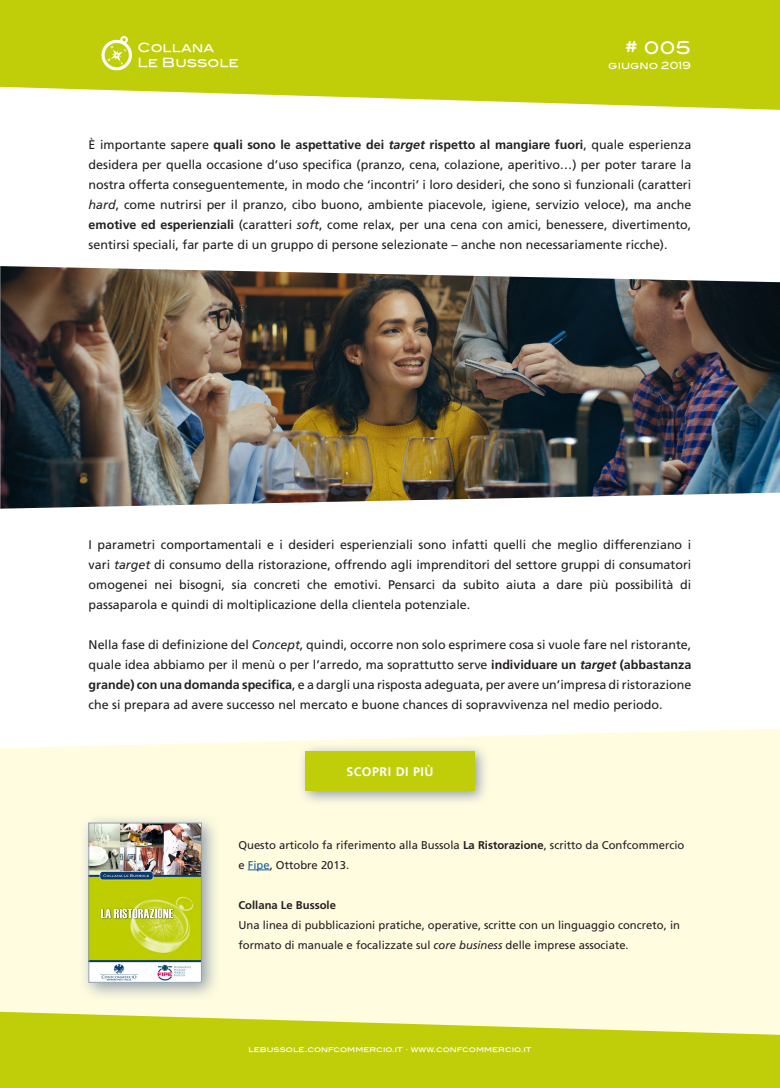
<style>
.page{position:relative;width:780px;height:1088px;background:#fff}
.page>*{position:absolute;margin:0;border:0;box-sizing:border-box;transform-origin:0 0}
.Capitolo{font:17.5px "Blair Md ITCTT Medium";color:#fff}
.t1{font:12.62px/15.1px "Blair Md ITCTT Medium";color:#fff}
.Testo{font:12.5px/20px "Frutiger LT Std";color:#231f20;text-align:justify}
.Testo-2{font:700 12.5px "Frutiger LT Std";letter-spacing:.04em;color:#fff}
.Testo-3{font:11.25px/20px "Frutiger LT Std";color:#231f20}
.Capitolo-2{font:10px "Blair Md ITCTT Medium";color:#fff}
.Capitolo-3{font:7.5px "Blair Md ITCTT Medium";color:#fff}
.s1{font-weight:700}
.s2{font-weight:700;font-style:italic}
.s3{font-style:italic}
.s4{color:#175d9e}
</style>
<div class="page">
<svg style="left:0;top:729px;width:780px;height:80px;background:#fffce4"></svg>
<div style="left:0;top:809px;width:780px;height:254px;background:#fffce0"></div>
<svg style="left:0;top:1012px;width:780px;height:76px;background:#c8d428"></svg>
<svg style="left:0;top:0;width:780px;height:110px;background:#c8d52d"></svg>
<div style="left:89px;top:18px;width:164px;height:71px;background:#bfce09"></div>
<svg style="left:101px;top:36px;width:31px;height:35px"></svg>
<div style="left:526px;top:18px;width:165px;height:71px;background:#bfce09"></div>
<svg style="left:84px;top:818px;width:131px;height:178px"></svg>
<img style="left:91px;top:825px;width:108px;height:155px">
<div style="left:89px;top:823px;width:112px;height:159px;border:1px solid #8f9eab"></div>
<svg style="left:248px;top:869px;width:22px;height:1px"></svg>
<svg style="left:297px;top:743px;width:193px;height:63px;background:#e8e8d3"></svg>
<div style="left:305px;top:751px;width:169px;height:40px;background:#bfce09"></div>
<img style="left:0;top:266px;width:780px;height:243px">
<p class="t1" style="left:137px;top:38px;width:103px">Collana<br>Le Bussole</p>
<p class="Capitolo" style="left:625px;top:37px;width:68px"># 005</p>
<p class="Capitolo-2" style="left:608px;top:60px;width:85px">giugno 2019</p>
<p class="Testo" style="left:89px;top:134px;width:604px">È importante sapere <span class="s1">quali sono le aspettative dei</span> <span class="s2">target</span> <span class="s1">rispetto al mangiare fuori</span>, quale esperienza desidera per quella occasione d’uso specifica (pranzo, cena, colazione, aperitivo…) per poter tarare la nostra offerta conseguentemente, in modo che ‘incontri’ i loro desideri, che sono sì funzionali (caratteri <span class="s3">hard</span>, come nutrirsi per il pranzo, cibo buono, ambiente piacevole, igiene, servizio veloce), ma anche <span class="s1">emotive ed esperienziali</span> (caratteri <span class="s3">soft</span>, come relax, per una cena con amici, benessere, divertimento, sentirsi speciali, far parte di un gruppo di persone selezionate – anche non necessariamente ricche).</p>
<p class="Testo" style="left:89px;top:534px;width:604px">I parametri comportamentali e i desideri esperienziali sono infatti quelli che meglio differenziano i vari <span class="s3">target</span> di consumo della ristorazione, offrendo agli imprenditori del settore gruppi di consumatori omogenei nei bisogni, sia concreti che emotivi. Pensarci da subito aiuta a dare più possibilità di passaparola e quindi di moltiplicazione della clientela potenziale.</p>
<p class="Testo" style="left:89px;top:634px;width:604px">Nella fase di definizione del <span class="s3">Concept</span>, quindi, occorre non solo esprimere cosa si vuole fare nel ristorante, quale idea abbiamo per il menù o per l’arredo, ma soprattutto serve <span class="s1">individuare un</span> <span class="s2">target</span> <span class="s1">(abbastanza grande) con una domanda specifica</span>, e a dargli una risposta adeguata, per avere un’impresa di ristorazione che si prepara ad avere successo nel mercato e buone chances di sopravvivenza nel medio periodo.</p>
<p class="Testo-2" style="left:346px;top:764px;width:89px">SCOPRI DI PIÙ</p>
<p class="Testo-3" style="left:238px;top:835px;width:447px">Questo articolo fa riferimento alla Bussola <span class="s1">La Ristorazione</span>, scritto da Confcommercio e <span class="s4">Fipe</span>, Ottobre 2013.</p>
<p class="Testo-3" style="left:238px;top:895px;width:443px"><span class="s1">Collana Le Bussole<br></span>Una linea di pubblicazioni pratiche, operative, scritte con un linguaggio concreto, in formato di manuale e focalizzate sul <span class="s3">core business</span> delle imprese associate.</p>
<p class="Capitolo-3" style="left:248px;top:1045px;width:284px">lebussole.confcommercio.it · www.confcommercio.it</p>
</div>
